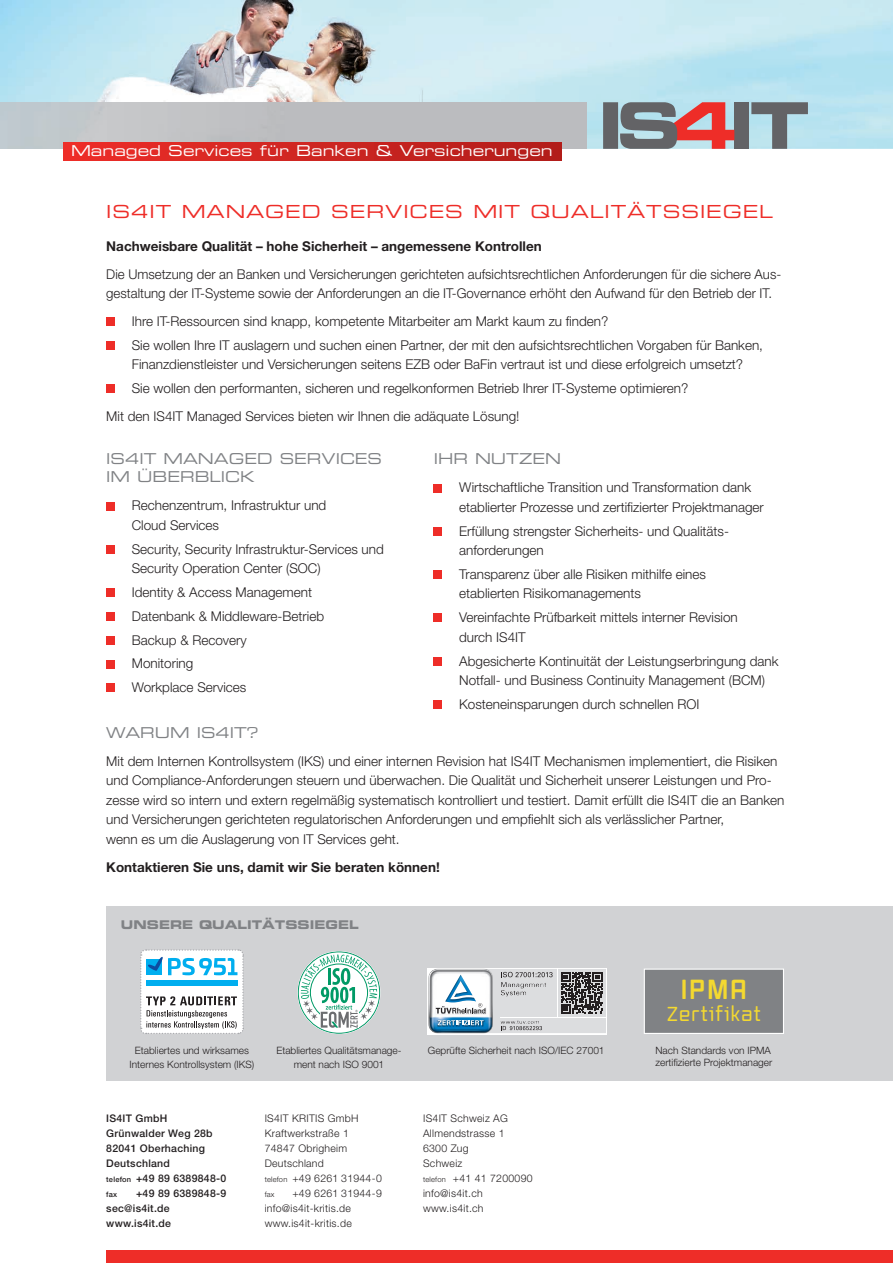
<style>
.page{position:relative;width:893px;height:1263px;background:#fff}
.page>*{position:absolute;margin:0;border:0;box-sizing:border-box;transform-origin:0 0}
.t1{font:700 26.85px "Vox Round";color:#f4d930}
.t2{font:500 19.65px "Vox Round";letter-spacing:.07em;color:#f4d930}
.t3{font:18px "Eurostile Extended Two";letter-spacing:.05em;color:#ee2d28}
.t4{font:15px/18px "Eurostile Extended Two";color:#808285}
.t5{font:15px "Eurostile Extended Two";color:#fff}
.t6{font:300 13.5px/19.5px "Helvetica Neue";color:#231f20}
.t7{font:700 13.5px "Helvetica Neue";color:#231f20}
.t8{font:12px "Eurostile Bold Extended Two";color:#808285}
.t9{font:300 10.5px/15px "Helvetica Neue";letter-spacing:.025em;color:#231f20}
.t10{font:500 10.5px/15px "Helvetica Neue";letter-spacing:.025em;color:#231f20}
.t11{font:300 10.2px/13.5px "Helvetica Neue";color:#231f20;text-align:center}
.t12{font:500 7.5px "Helvetica Neue";color:#231f20}
.t13{font:300 7.5px "Helvetica Neue";color:#231f20}
.s1{font-size:7.5px}
</style>
<div class="page">
<div style="left:106px;top:1250px;width:787px;height:13px;background:#ee2d28"></div>
<img style="left:0;top:0;width:893px;height:149px">
<img style="left:0;top:102px;width:587px;height:47px">
<div style="left:603px;top:102px;width:15px;height:47px;background:#636366"></div>
<svg style="left:751px;top:102px;width:57px;height:47px;background:#93aab1"></svg>
<div style="left:734px;top:102px;width:15px;height:47px;background:#636366"></div>
<svg style="left:620px;top:102px;width:114px;height:47px;background:#a87e82"></svg>
<div style="left:106px;top:906px;width:787px;height:174px;background:#d1d2d4"></div>
<div style="left:64px;top:143px;width:497px;height:18px;background:linear-gradient(to right,#ed2e28,#b11d1a)"></div>
<svg style="left:140px;top:949px;width:104px;height:85px;background:#c0dae5"></svg>
<svg style="left:297px;top:951px;width:83px;height:83px"></svg>
<div style="left:298px;top:951px;width:82px;height:83px;border:1px solid #009a66;border-radius:50%"></div>
<svg style="left:301px;top:954px;width:76px;height:74px;background:#bddbd1"></svg>
<svg style="left:428px;top:968px;width:179px;height:66px"></svg>
<svg style="left:644px;top:968px;width:140px;height:66px;background:#86888b"></svg>
<div style="left:106px;top:318px;width:9px;height:8px;background:#ee2d28"></div>
<div style="left:106px;top:341px;width:9px;height:9px;background:#ee2d28"></div>
<div style="left:106px;top:385px;width:9px;height:8px;background:#ee2d28"></div>
<div style="left:106px;top:502px;width:9px;height:8px;background:#ee2d28"></div>
<div style="left:106px;top:545px;width:9px;height:9px;background:#ee2d28"></div>
<div style="left:106px;top:588px;width:9px;height:9px;background:#ee2d28"></div>
<div style="left:106px;top:612px;width:9px;height:9px;background:#ee2d28"></div>
<div style="left:106px;top:636px;width:9px;height:8px;background:#ee2d28"></div>
<div style="left:106px;top:660px;width:9px;height:8px;background:#ee2d28"></div>
<div style="left:106px;top:683px;width:9px;height:9px;background:#ee2d28"></div>
<div style="left:434px;top:484px;width:8px;height:8px;background:#ee2d28"></div>
<div style="left:434px;top:527px;width:8px;height:9px;background:#ee2d28"></div>
<div style="left:434px;top:570px;width:8px;height:9px;background:#ee2d28"></div>
<div style="left:434px;top:614px;width:8px;height:8px;background:#ee2d28"></div>
<div style="left:434px;top:657px;width:8px;height:8px;background:#ee2d28"></div>
<div style="left:434px;top:700px;width:8px;height:9px;background:#ee2d28"></div>
<img style="left:501px;top:982px;width:45px;height:5px">
<p class="t5" style="left:71px;top:141px;width:483px">Managed Services für Banken &amp; Versicherungen</p>
<h3 class="t3" style="left:106px;top:200px;width:668px">IS4IT MANAGED SERVICES MIT QUALITÄTSSIEGEL</h3>
<p class="t7" style="left:106px;top:237px;width:437px">Nachweisbare Qualität – hohe Sicherheit – angemessene Kontrollen</p>
<p class="t6" style="left:106px;top:264px;width:676px">Die Umsetzung der an Banken und Versicherungen gerichteten aufsichtsrechtlichen Anforderungen für die sichere Aus&shy;gestaltung der IT-Systeme sowie der Anforderungen an die IT-Governance erhöht den Aufwand für den Betrieb der IT.</p>
<p class="t6" style="left:132px;top:309px;width:633px;line-height:23.7px">Ihre IT-Ressourcen sind knapp, kompetente Mitarbeiter am Markt kaum zu finden?<br>Sie wollen Ihre IT auslagern und suchen einen Partner, der mit den aufsichtsrechtlichen Vorgaben für Banken,</p>
<p class="t6" style="left:132px;top:352px;width:613px;line-height:23.7px">Finanzdienstleister und Versicherungen seitens EZB oder BaFin vertraut ist und diese erfolgreich umsetzt?<br>Sie wollen den performanten, sicheren und regel konformen Betrieb Ihrer IT-Systeme optimieren?</p>
<p class="t6" style="left:106px;top:406px;width:415px">Mit den IS4IT Managed Services bieten wir Ihnen die adäquate Lösung!</p>
<p class="t4" style="left:106px;top:450px;width:277px">IS4IT MANAGED SERVICES<br>IM ÜBERBLICK</p>
<p class="t6" style="left:132px;top:496px;width:196px">Rechenzentrum, Infrastruktur und<br>Cloud Services</p>
<p class="t6" style="left:132px;top:539px;width:254px">Security, Security Infrastruktur-Services und<br>Security Operation Center (SOC)</p>
<p class="t6" style="left:132px;top:580px;width:194px;line-height:23.7px">Identity &amp; Access Management<br>Datenbank &amp; Middleware-Betrieb<br>Backup &amp; Recovery<br>Monitoring<br>Workplace Services</p>
<p class="t4" style="left:434px;top:450px;width:129px">IHR NUTZEN</p>
<p class="t6" style="left:459px;top:478px;width:306px">Wirtschaftliche Transition und Transformation dank etablierter Prozesse und zertifizierter Projektmanager</p>
<p class="t6" style="left:459px;top:521px;width:271px">Erfüllung strengster Sicherheits- und Qualitäts&shy;anforderungen</p>
<p class="t6" style="left:459px;top:564px;width:248px">Transparenz über alle Risiken mithilfe eines etablierten Risikomanagements</p>
<p class="t6" style="left:459px;top:607px;width:280px">Vereinfachte Prüfbarkeit mittels interner Revision durch IS4IT</p>
<p class="t6" style="left:459px;top:651px;width:321px">Abgesicherte Kontinuität der Leistungserbringung dank<br>Notfall- und Business Continuity Management (BCM)</p>
<p class="t6" style="left:459px;top:694px;width:242px">Kosteneinsparungen durch schnellen ROI</p>
<p class="t4" style="left:106px;top:723px;width:154px">WARUM IS4IT?</p>
<p class="t6" style="left:106px;top:751px;width:680px">Mit dem Internen Kontrollsystem (IKS) und einer internen Revision hat IS4IT Mechanismen implementiert, die Risiken und Compliance-Anforde rungen steuern und überwachen. Die Qualität und Sicherheit unserer Leistungen und Pro&shy;zesse wird so intern und extern regelmäßig systematisch kontrolliert und testiert. Damit erfüllt die IS4IT die an Banken und Versicherungen gerichteten regulatorischen Anforde rungen und empfiehlt sich als verlässlicher Partner,<br>wenn es um die Auslagerung von IT Services geht.</p>
<p class="t7" style="left:106px;top:858px;width:335px">Kontaktieren Sie uns, damit wir Sie beraten können!</p>
<p class="t8" style="left:121px;top:916px;width:239px">UNSERE QUALITÄTSSIEGEL</p>
<p class="t11" style="left:130px;top:1043px;width:126px">Etabliertes und wirksames<br>Internes Kontrollsystem (IKS)</p>
<p class="t11" style="left:276px;top:1043px;width:127px">Etabliertes Qualitätsmanage&shy;ment nach ISO 9001</p>
<p class="t11" style="left:428px;top:1043px;width:178px">Geprüfte Sicherheit nach ISO/IEC 27001</p>
<p class="t10" style="left:106px;top:1111px;width:121px">IS4IT GmbH<br>Grünwalder Weg 28b<br>82041 Oberhaching<br>Deutschland<br><span class="s1">telefon</span> +49 89 6389848-0</p>
<p class="t12" style="left:106px;top:1190px;width:12px">fax</p>
<p class="t10" style="left:106px;top:1186px;width:121px;text-indent:30px">+49 89 6389848-9 sec@is4it.de www.is4it.de</p>
<p class="t9" style="left:265px;top:1111px;width:119px">IS4IT KRITIS GmbH<br>Kraftwerkstraße 1<br>74847 Obrigheim<br>Deutschland<br><span class="s1">telefon</span> +49 6261 31944-0</p>
<p class="t13" style="left:265px;top:1190px;width:11px">fax</p>
<p class="t9" style="left:265px;top:1186px;width:119px;text-indent:28px">+49 6261 31944-9 info@is4it-kritis.de www.is4it-kritis.de</p>
<p class="t9" style="left:423px;top:1111px;width:111px">IS4IT Schweiz AG<br>Allmendstrasse 1<br>6300 Zug<br>Schweiz<br><span class="s1">telefon</span> +41 41 7200090 info@is4it.ch www.is4it.ch</p>
<h1 class="t1" style="left:681px;top:971px;width:68px">IPMA</h1>
<h2 class="t2" style="left:667px;top:1001px;width:95px">Zertifikat</h2>
<p class="t11" style="left:655px;top:1044px;width:118px;line-height:12.3px;text-align:left">Nach Standards von IPMA zertifizierte Projektmanager</p>
</div>
